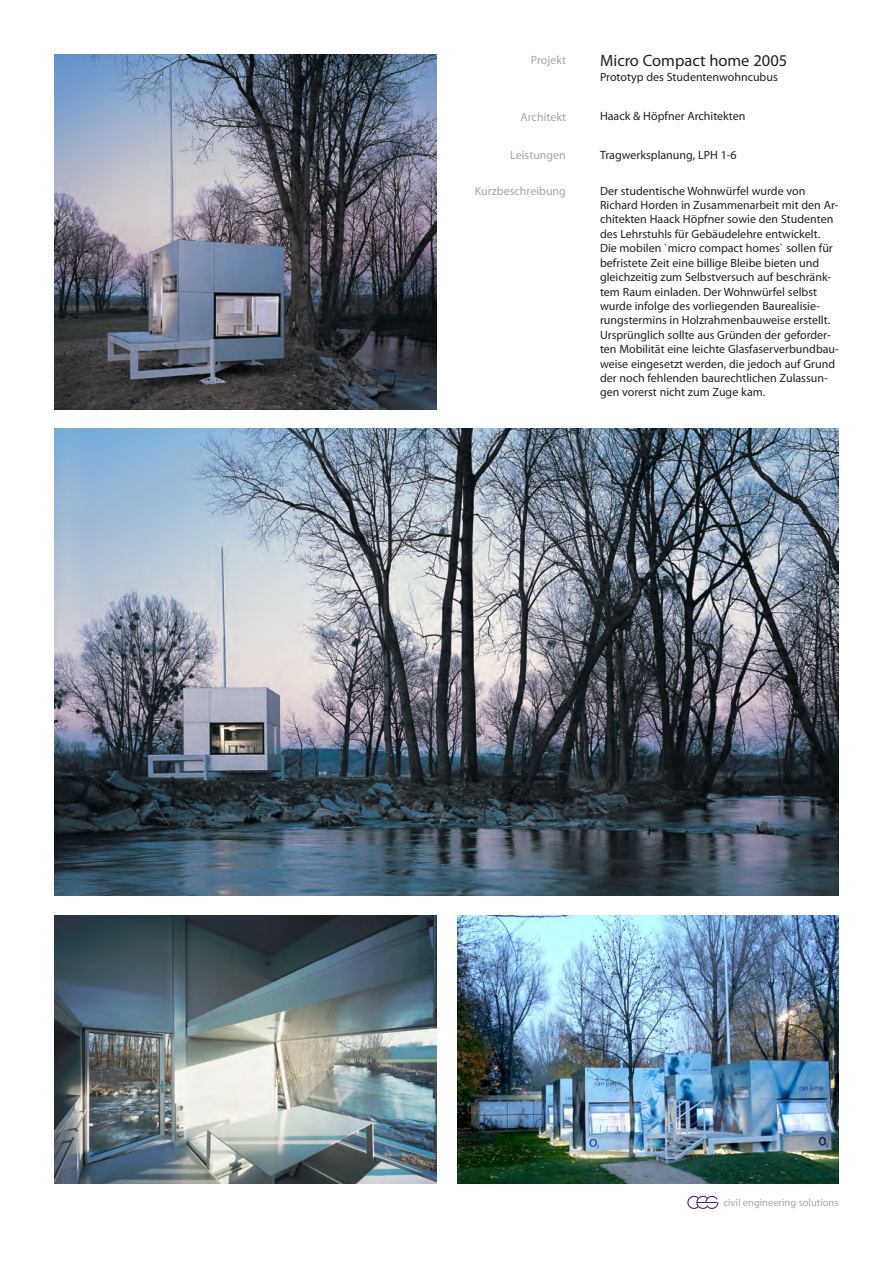
<style>
.page{position:relative;width:893px;height:1263px;background:#fff}
.page>*{position:absolute;margin:0;border:0;box-sizing:border-box;transform-origin:0 0}
.t1{font:16.5px "Myriad Pro";color:#231f20}
.t2{font:12px/14.4px "Myriad Pro";color:#231f20}
.heading_4{font:12px "Myriad Pro";color:#a4a5a9}
.t3{font:10.5px "Myriad Pro";color:#a4a5a9}
</style>
<div class="page">
<svg style="left:687px;top:1196px;width:31px;height:13px"></svg>
<img style="left:54px;top:54px;width:383px;height:356px">
<img style="left:54px;top:916px;width:383px;height:267px">
<img style="left:458px;top:916px;width:381px;height:267px">
<img style="left:54px;top:428px;width:785px;height:467px">
<p class="heading_4" style="left:531px;top:53px;width:37px">Projekt</p>
<p class="t1" style="left:600px;top:51px;width:189px">Micro Compact home 2005</p>
<p class="t2" style="left:600px;top:69px;width:179px">Prototyp des Studentenwohncubus</p>
<p class="heading_4" style="left:520px;top:109px;width:47px">Architekt</p>
<p class="t2" style="left:600px;top:108px;width:147px">Haack &amp; Höpfner Architekten</p>
<p class="heading_4" style="left:510px;top:148px;width:57px">Leistungen</p>
<p class="t2" style="left:600px;top:183px;width:240px">Der studentische Wohnwürfel wurde von Richard Horden in Zusammenarbeit mit den Ar&shy;chitekten Haack Höpfner sowie den Studenten des Lehrstuhls für Gebäudelehre entwickelt.</p>
<p class="t2" style="left:600px;top:241px;width:234px">Die mobilen `micro compact homes` sollen für befristete Zeit eine billige Bleibe bieten und gleichzeitig zum Selbstversuch auf beschränk&shy;tem Raum einladen. Der Wohnwürfel selbst wurde infolge des vorliegenden Baurealisie&shy;rungstermins in Holzrahmenbauweise erstellt.</p>
<p class="t2" style="left:600px;top:327px;width:240px">Ursprünglich sollte aus Gründen der geforder&shy;ten Mobilität eine leichte Glasfaserverbundbau&shy;weise eingesetzt werden, die jedoch auf Grund der noch fehlenden baurechtlichen Zulassun&shy;gen vorerst nicht zum Zuge kam.</p>
<p class="t2" style="left:600px;top:148px;width:138px">Tragwerksplanung, LPH 1-6</p>
<p class="heading_4" style="left:475px;top:183px;width:93px">Kurzbeschreibung</p>
<p class="t3" style="left:723px;top:1196px;width:117px">civil engineering solutions</p>
</div>
